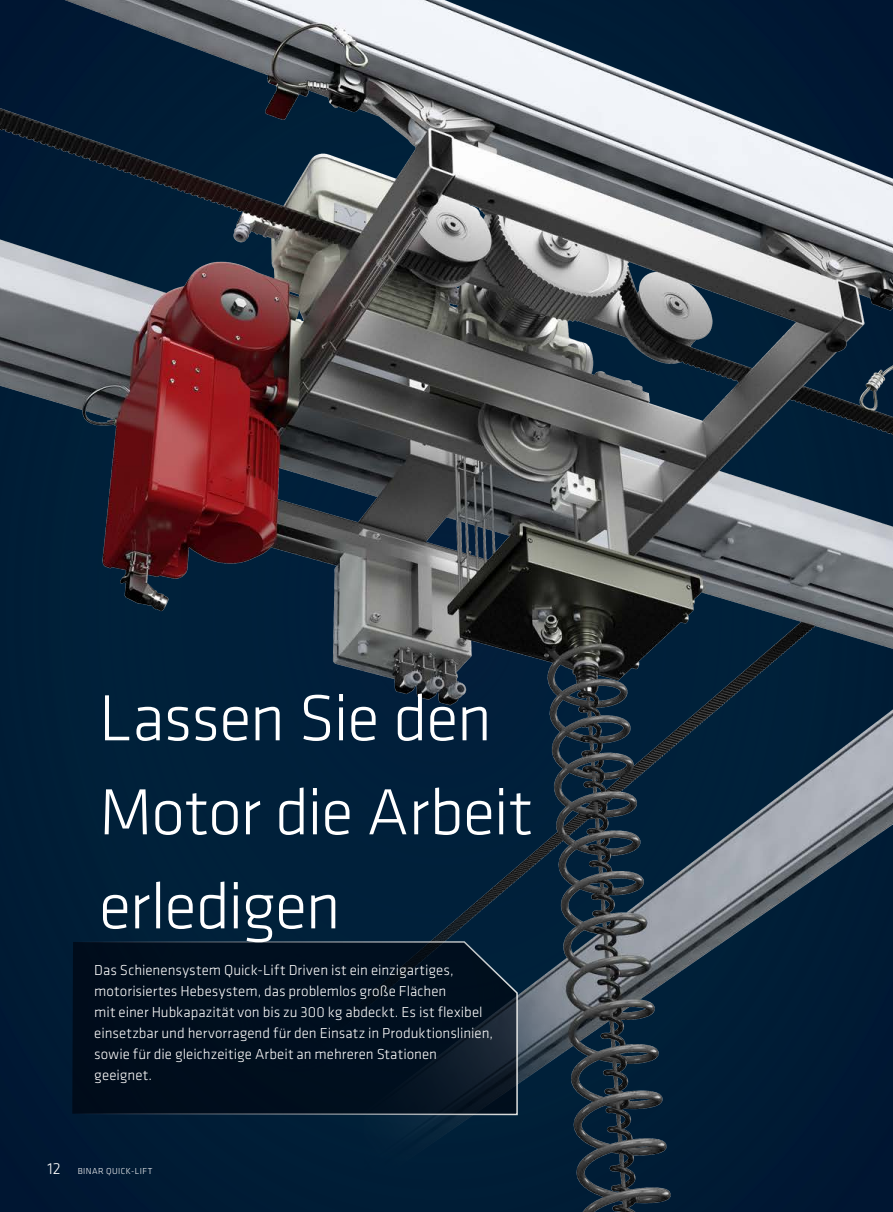
<style>
.page{position:relative;width:893px;height:1212px;background:#fff}
.page>*{position:absolute;margin:0;border:0;box-sizing:border-box;transform-origin:0 0}
.Head_line_White{font:300 67.5px "Klavika";letter-spacing:-.02em;color:#fff}
.Quick_Ingress_boxes{font:300 15px/21px "Klavika";color:#fff}
.t1{font:300 9px "Klavika";letter-spacing:.05em;color:#fff}
.s1{font-size:16.5px}
</style>
<div class="page">
<img style="left:0;top:0;width:893px;height:1212px">
<svg style="left:71px;top:940px;width:448px;height:176px;background:#041222"></svg>
<p class="Head_line_White" style="left:99px;top:681px;width:395px">Lassen Sie den</p>
<p class="Head_line_White" style="left:99px;top:775px;width:436px">Motor die Arbeit</p>
<p class="Head_line_White" style="left:99px;top:869px;width:243px">erledigen</p>
<p class="Quick_Ingress_boxes" style="left:94px;top:960px;width:400px">Das Schienensystem Quick-Lift Driven ist ein einzigartiges, motorisiertes Hebesystem, das problemlos große Flächen<br>mit einer Hubkapazität von bis zu 300 kg abdeckt. Es ist flexibel einsetzbar und hervorragend für den Einsatz in Produktionslinien, sowie für die gleichzeitige Arbeit an mehreren Stationen geeignet.</p>
<p class="t1" style="left:47px;top:1166px;width:106px"><span class="s1">12</span> BINAR QUICK-LIFT</p>
</div>
